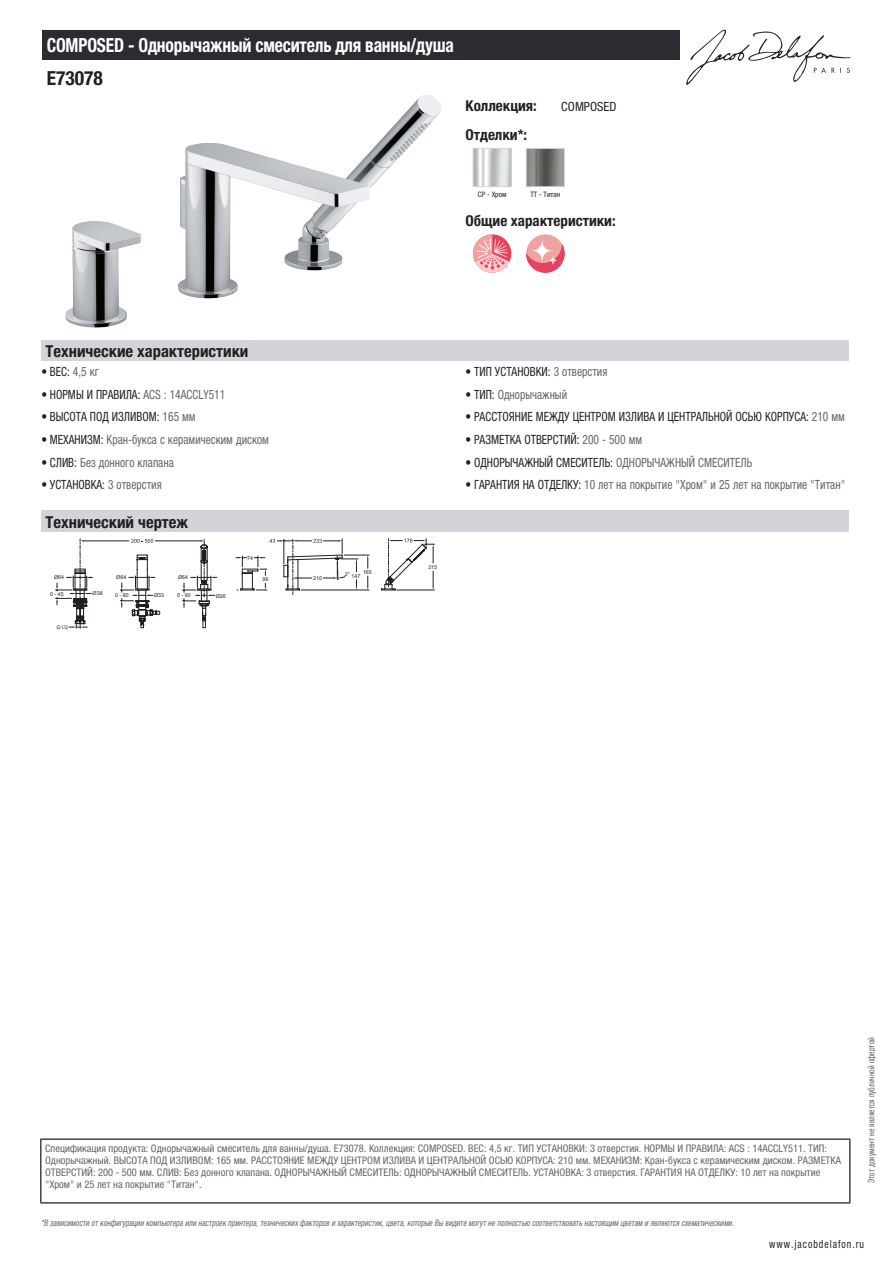
<style>
.page{position:relative;width:893px;height:1263px;background:#fff}
.page>*{position:absolute;margin:0;border:0;box-sizing:border-box;transform-origin:0 0}
.t1{font:700 condensed 19.5px "Helvetica Neue LTCYR";letter-spacing:-.01em;color:#fff;scale:.9 1}
.t2{font:700 condensed 19.5px "Helvetica Neue LTCYR";color:#231f20}
.t3{font:700 condensed 16.5px "Helvetica Neue LTCYR";color:#231f20}
.t4{font:700 condensed 15px "Helvetica Neue LTCYR";color:#231f20}
.t5{font:condensed 12.75px "Helvetica Neue LTCYR";color:#231f20;scale:.9 1}
.t6{font:condensed 12.75px "Helvetica Neue LTCYR";color:#626568;scale:.9 1}
.t7{font:condensed 12.75px "Helvetica Neue LTCYR";color:#231f20}
.t8{font:condensed 11.25px "Helvetica Neue LTCYR";letter-spacing:.1em;color:#231f20;scale:.87 1}
.t9{font:condensed 10.5px/12px "Helvetica Neue LTCYR";color:#626568}
.t10{font:italic condensed 9px "Helvetica Neue LTCYR";color:#626568;scale:.87 1}
.t11{font:condensed 9px "Helvetica Neue LTCYR";color:#626568;scale:.87 1}
.t12{font:condensed 7.5px "Helvetica Neue LTCYR";color:#231f20}
.t13{font:5.25px "Arial";color:#231f20}
.s1{color:#626568}
.s2{color:#231f20}
</style>
<div class="page">
<svg style="left:686px;top:30px;width:164px;height:55px"></svg>
<img style="left:178px;top:95px;width:247px;height:204px">
<img style="left:475px;top:150px;width:35px;height:35px">
<div style="left:473px;top:148px;width:39px;height:39px;border:1px solid #d3d4da"></div>
<img style="left:528px;top:150px;width:35px;height:35px">
<div style="left:526px;top:148px;width:39px;height:39px;border:1px solid #d3d4da"></div>
<svg style="left:473px;top:234px;width:38px;height:39px"></svg>
<div style="left:526px;top:234px;width:38px;height:39px;background:#f2a1a1;border-radius:50%"></div>
<svg style="left:526px;top:240px;width:38px;height:33px"></svg>
<div style="left:41px;top:340px;width:808px;height:22px;background:#d3d4da"></div>
<div style="left:41px;top:511px;width:808px;height:21px;background:#d3d4da"></div>
<svg style="left:55px;top:539px;width:379px;height:90px"></svg>
<div style="left:43px;top:30px;width:637px;height:30px;background:#2a2c32"></div>
<hr style="left:40px;top:1138px;width:810px;height:2px;background:#040503">
<hr style="left:40px;top:1140px;width:1px;height:62px;background:#040503">
<hr style="left:849px;top:1140px;width:1px;height:62px;background:#040503">
<hr style="left:40px;top:1202px;width:810px;height:1px;background:#040503">
<h1 class="t1" style="left:47px;top:34px;width:454px">COMPOSED - Однорычажный смеситель для ванны/душа</h1>
<h1 class="t2" style="left:47px;top:67px;width:58px">E73078</h1>
<h3 class="t4" style="left:466px;top:97px;width:73px">Коллекция:</h3>
<p class="t7" style="left:561px;top:99px;width:57px">COMPOSED</p>
<h3 class="t4" style="left:466px;top:126px;width:63px">Отделки*:</h3>
<p class="t12" style="left:478px;top:190px;width:30px">CP - Хром</p>
<p class="t12" style="left:530px;top:190px;width:32px">TT - Титан</p>
<h3 class="t4" style="left:466px;top:212px;width:152px">Общие характеристики:</h3>
<h2 class="t3" style="left:46px;top:342px;width:204px">Технические характеристики</h2>
<p class="t5" style="left:41px;top:364px;width:65px">• ВЕС: <span class="s1">4,5 кг</span></p>
<p class="t5" style="left:466px;top:364px;width:159px">• ТИП УСТАНОВКИ: <span class="s1">3 отверстия</span></p>
<p class="t5" style="left:41px;top:387px;width:206px">• НОРМЫ И ПРАВИЛА: <span class="s1">ACS : 14ACCLY511</span></p>
<p class="t6" style="left:466px;top:387px;width:114px"><span class="s2">• ТИП:</span> Однорычажный</p>
<p class="t5" style="left:41px;top:410px;width:173px">• ВЫСОТА ПОД ИЗЛИВОМ: <span class="s1">165 мм</span></p>
<p class="t5" style="left:466px;top:410px;width:423px">• РАССТОЯНИЕ МЕЖДУ ЦЕНТРОМ ИЗЛИВА И ЦЕНТРАЛЬНОЙ ОСЬЮ КОРПУСА: <span class="s1">210 мм</span></p>
<p class="t6" style="left:41px;top:432px;width:254px"><span class="s2">• МЕХАНИЗМ:</span> Кран-букса с керамическим диском</p>
<p class="t5" style="left:466px;top:432px;width:198px">• РАЗМЕТКА ОТВЕРСТИЙ: <span class="s1">200 - 500 мм</span></p>
<p class="t6" style="left:41px;top:455px;width:149px"><span class="s2">• СЛИВ:</span> Без донного клапана</p>
<p class="t5" style="left:466px;top:455px;width:320px">• ОДНОРЫЧАЖНЫЙ СМЕСИТЕЛЬ: <span class="s1">ОДНОРЫЧАЖНЫЙ СМЕСИТЕЛЬ</span></p>
<p class="t5" style="left:41px;top:478px;width:135px">• УСТАНОВКА: <span class="s1">3 отверстия</span></p>
<p class="t6" style="left:466px;top:478px;width:423px"><span class="s2">• ГАРАНТИЯ НА ОТДЕЛКУ:</span> 10 лет на покрытие "Хром" и 25 лет на покрытие "Титан"</p>
<h2 class="t3" style="left:46px;top:513px;width:144px">Технический чертеж</h2>
<p class="t13" style="left:54px;top:574px;width:12px">Ø64</p>
<p class="t13" style="left:247px;top:554px;width:7px">74</p>
<p class="t13" style="left:345px;top:570px;width:7px">2°</p>
<p class="t13" style="left:363px;top:569px;width:10px">165</p>
<p class="t13" style="left:116px;top:574px;width:12px">Ø64</p>
<p class="t13" style="left:352px;top:572px;width:10px">147</p>
<p class="t13" style="left:178px;top:574px;width:12px">Ø64</p>
<p class="t13" style="left:262px;top:576px;width:7px">99</p>
<p class="t13" style="left:313px;top:575px;width:10px">210</p>
<p class="t13" style="left:93px;top:590px;width:12px">Ø38</p>
<p class="t13" style="left:50px;top:591px;width:15px">0 - 45</p>
<p class="t13" style="left:115px;top:592px;width:15px">0 - 80</p>
<p class="t13" style="left:177px;top:592px;width:15px">0 - 90</p>
<p class="t13" style="left:154px;top:592px;width:12px">Ø33</p>
<p class="t13" style="left:216px;top:592px;width:12px">Ø26</p>
<p class="t13" style="left:428px;top:564px;width:10px">215</p>
<p class="t9" style="left:45px;top:1142px;width:797px">Спецификация продукта: Однорычажный смеситель для ванны/душа. E73078. Коллекция: COMPOSED. ВЕС: 4,5 кг. ТИП УСТАНОВКИ: 3 отверстия. НОРМЫ И ПРАВИЛА: ACS : 14ACCLY511. ТИП:<br>Однорычажный. ВЫСОТА ПОД ИЗЛИВОМ: 165 мм. РАССТОЯНИЕ МЕЖДУ ЦЕНТРОМ ИЗЛИВА И ЦЕНТРАЛЬНОЙ ОСЬЮ КОРПУСА: 210 мм. МЕХАНИЗМ: Кран-букса с керамическим диском. РАЗМЕТКА ОТВЕРСТИЙ: 200 - 500 мм. СЛИВ: Без донного клапана. ОДНОРЫЧАЖНЫЙ СМЕСИТЕЛЬ: ОДНОРЫЧАЖНЫЙ СМЕСИТЕЛЬ. УСТАНОВКА: 3 отверстия. ГАРАНТИЯ НА ОТДЕЛКУ: 10 лет на покрытие "Хром" и 25 лет на покрытие "Титан".</p>
<p class="t10" style="left:41px;top:1218px;width:800px">*В зависимости отконфигурации компьютера или настроек принтера,техническихфакторов и характеристик,цвета,которые Вы видите могутне полностью соответствоватьнастоящим цветам и являются схематическими.</p>
<p class="t11" style="left:866px;top:1183px;width:169px;rotate:-90deg">Этот документ не является публичной офертой</p>
<p class="t8" style="left:769px;top:1237px;width:110px">www.jacobdelafon.ru</p>
</div>
